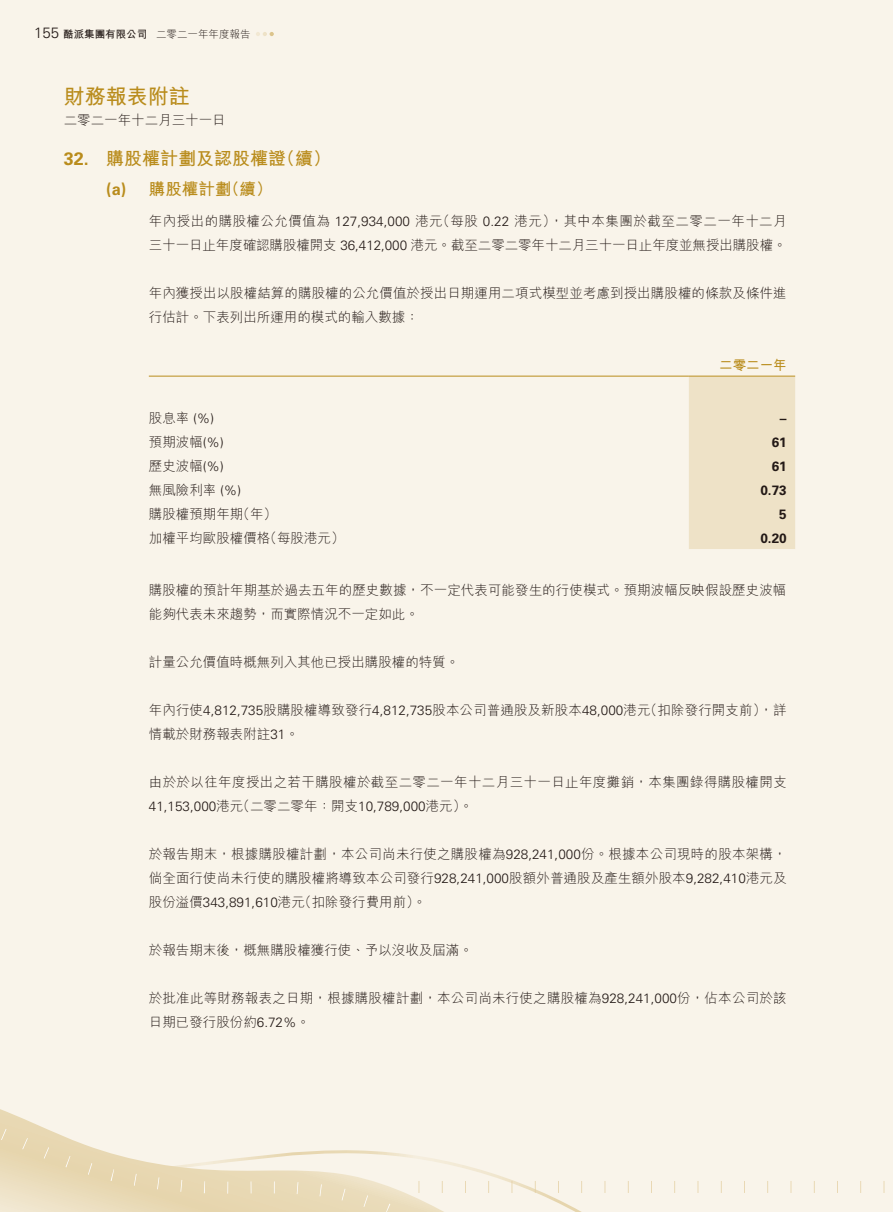
<style>
.page{position:relative;width:893px;height:1212px;background:#f9f4ea}
.page>*{position:absolute;margin:0;border:0;box-sizing:border-box;transform-origin:0 0}
.t1{font:700 21px "M Hei HK";color:#b98c1c}
.t2{font:700 18px "M Hei HK";color:#b98c1c}
.t3{font:700 18px "Univers LT Std";color:#b98c1c}
.t4{font:700 16.5px "M Hei HK";color:#b98c1c}
.t5{font:700 16.5px "Univers LT Std";color:#b98c1c}
.t6{font:300 15px "Univers LT Std";color:#231916}
.t7{font:300 13.5px/24px "M Hei HK";letter-spacing:.005em;color:#231916}
.t8{font:300 13.5px/24px "M Hei HK";letter-spacing:.03em;color:#231916}
.t9{font:300 13.5px "Univers LT Std";color:#231916}
.t10{font:300 13.5px "M Hei HK";letter-spacing:.035em;color:#231916}
.t11{font:700 13.5px "Univers LT Std";color:#231916}
.t12{font:700 13.5px "M Hei HK";color:#b98c1c}
.t13{font:300 10.5px "M Hei HK";color:#231916}
.t14{font:700 10.5px "M Hei HK";color:#231916}
.s1{font-family:"Univers LT Std"}
.s2{font-family:"M Hei HK"}
</style>
<div class="page">
<svg style="left:0;top:1109px;width:582px;height:103px"></svg>
<svg style="left:256px;top:32px;width:18px;height:4px"></svg>
<div style="left:689px;top:377px;width:106px;height:172px;background:#eee2c7"></div>
<hr style="left:149px;top:376px;width:540px;height:1px;background:#b98c1c">
<hr style="left:689px;top:376px;width:106px;height:1px;background:#b98c1c">
<p class="t6" style="left:34px;top:24px;width:27px">155</p>
<p class="t14" style="left:63px;top:26px;width:85px">酷派集團有限公司</p>
<p class="t13" style="left:156px;top:28px;width:96px">二零二一年年度報告</p>
<h1 class="t1" style="left:64px;top:81px;width:127px">財務報表附註</h1>
<p class="t7" style="left:64px;top:108px;width:163px">二零二一年十二月三十一日</p>
<h2 class="t3" style="left:64px;top:148px;width:27px">32.</h2>
<h2 class="t2" style="left:106px;top:145px;width:182px">購股權計劃及認股權證</h2>
<h2 class="t2" style="left:277px;top:145px;width:55px">（續(</h2>
<p class="t5" style="left:106px;top:180px;width:22px">a( )</p>
<p class="t4" style="left:149px;top:177px;width:84px">購股權計劃</p>
<p class="t4" style="left:223px;top:177px;width:51px">（續(</p>
<p class="t10" style="left:436px;top:214px;width:352px">（每股 <span class="s1">0.22</span> 港元，）其中本集團於截至二零二一年十二月</p>
<p class="t7" style="left:149px;top:209px;width:639px">年內授出的購股權公允價值為 <span class="s1">127,934,000</span> 港元<br>三十一日止年度確認購股權開支 <span class="s1">36,412,000</span> 港元。截至二零二零年十二月三十一日止年度並無授出購股權。</p>
<p class="t7" style="left:149px;top:281px;width:639px">年內獲授出以股權結算的購股權的公允價值於授出日期運用二項式模型並考慮到授出購股權的條款及條件進行估計。下表列出所運用的模式的輸入數據：</p>
<p class="t12" style="left:719px;top:355px;width:69px">二零二一年</p>
<p class="t7" style="left:149px;top:406px;width:67px">股息率 <span class="s1">%) (</span></p>
<p class="t11" style="left:780px;top:410px;width:8px">–</p>
<p class="t7" style="left:149px;top:430px;width:77px">預期波幅 <span class="s1">%) (</span></p>
<p class="t11" style="left:772px;top:434px;width:17px">61</p>
<p class="t7" style="left:149px;top:454px;width:77px">歷史波幅 <span class="s1">%) (</span></p>
<p class="t11" style="left:772px;top:458px;width:17px">61</p>
<p class="t7" style="left:149px;top:478px;width:94px">無風險利率 <span class="s1">%) (</span></p>
<p class="t11" style="left:760px;top:482px;width:28px">0.73</p>
<p class="t7" style="left:237px;top:502px;width:42px">（年(</p>
<p class="t7" style="left:149px;top:502px;width:96px">購股權預期年期</p>
<p class="t11" style="left:779px;top:506px;width:9px">5</p>
<p class="t7" style="left:264px;top:526px;width:82px">（每股港元(</p>
<p class="t7" style="left:149px;top:526px;width:123px">加權平均歐股權價格</p>
<p class="t7" style="left:149px;top:578px;width:639px">購股權的預計年期基於過去五年的歷史數據，不一定代表可能發生的行使模式。預期波幅反映假設歷史波幅能夠代表未來趨勢，而實際情況不一定如此。</p>
<p class="t7" style="left:149px;top:650px;width:312px">計量公允價值時概無列入其他已授出購股權的特質。</p>
<p class="t7" style="left:644px;top:698px;width:144px">（扣除發行開支前，）詳</p>
<p class="t11" style="left:760px;top:530px;width:28px">0.20</p>
<p class="t7" style="left:149px;top:698px;width:503px">年內行使<span class="s1">4,812,735</span>股購股權導致發行<span class="s1">4,812,735</span>股本公司普通股及新股本<span class="s1">48,000</span>港元情載於財務報表附註<span class="s1">31</span>。</p>
<p class="t8" style="left:237px;top:770px;width:552px;text-indent:-88px">由於於以往年度授出之若干購股權於截至二零二一年十二月三十一日止年度攤銷，本集團錄得購股權開支（二零二零年：開支<span class="s1">10,789,000</span>港元。(</p>
<p class="t9" style="left:149px;top:798px;width:96px">41,153,000<span class="s2">港元</span></p>
<p class="t7" style="left:149px;top:842px;width:639px">於報告期末，根據購股權計劃，本公司尚未行使之購股權為<span class="s1">928,241,000</span>份。根據本公司現時的股本架構，</p>
<p class="t7" style="left:149px;top:866px;width:639px">倘全面行使尚未行使的購股權將導致本公司發行<span class="s1">928,241,000</span>股額外普通股及產生額外股本<span class="s1">9,282,410</span>港元及</p>
<p class="t7" style="left:298px;top:890px;width:130px">（扣除發行費用前。(</p>
<p class="t9" style="left:149px;top:894px;width:158px"><span class="s2">股份溢價</span>343,891,610<span class="s2">港元</span></p>
<p class="t7" style="left:149px;top:938px;width:325px">於報告期末後，概無購股權獲行使、予以沒收及屆滿。</p>
<p class="t7" style="left:149px;top:986px;width:639px">於批准此等財務報表之日期，根據購股權計劃，本公司尚未行使之購股權為<span class="s1">928,241,000</span>份，佔本公司於該日期已發行股份約<span class="s1">6.72%</span>。</p>
</div>
